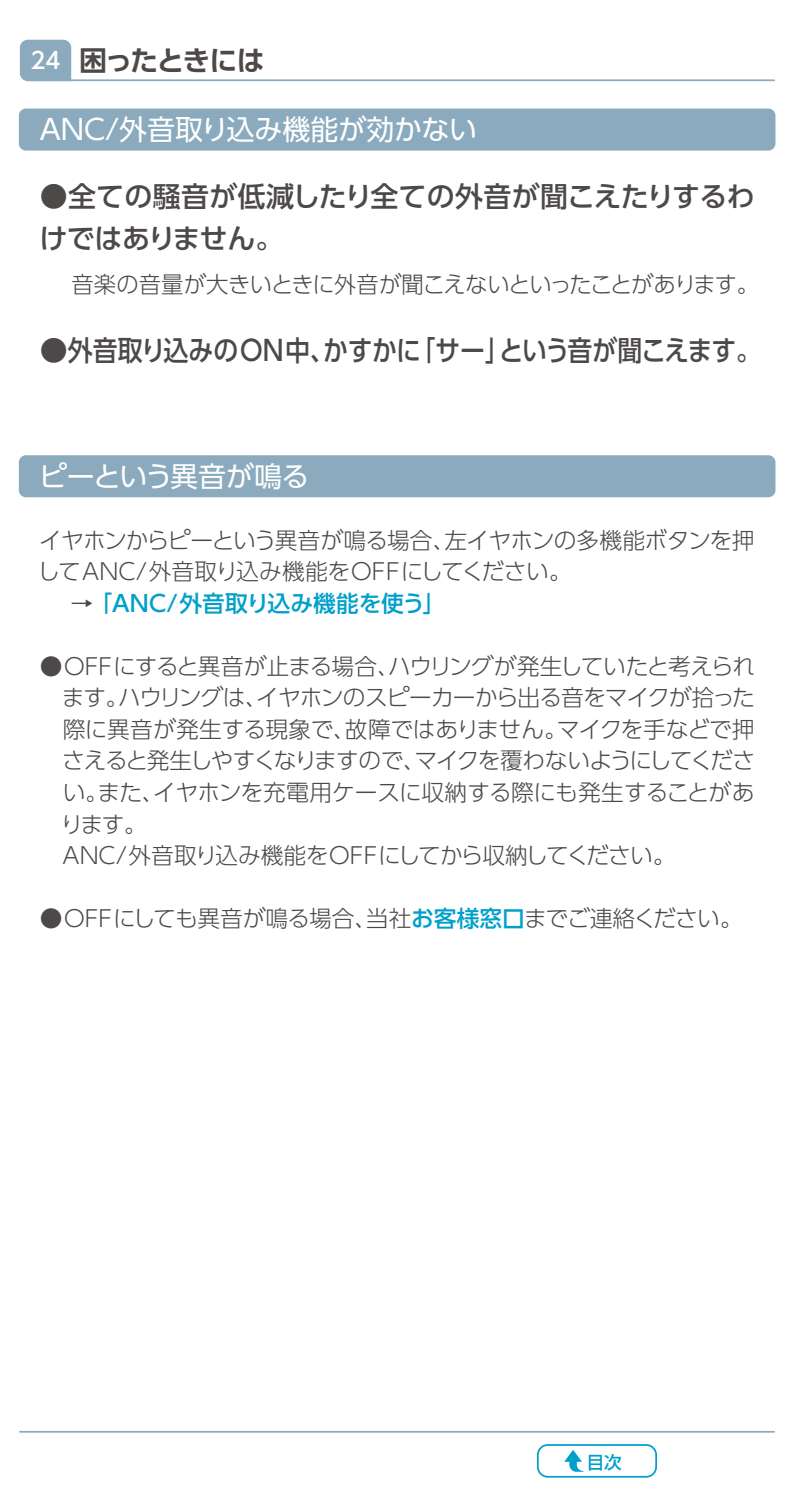
<style>
.page{position:relative;width:794px;height:1489px;background:#fff}
.page>*{position:absolute;margin:0;border:0;box-sizing:border-box;transform-origin:0 0}
.t1{font:500 28px/42px "UD Shin Go Pr 6 N";letter-spacing:-.02em;color:#4c4948}
.t2{font:28px "UD Shin Go Pr 6 N";color:#fff}
.t3{font:500 28px "UD Shin Go Pr 6 N";color:#4c4948}
.t4{font:500 28px "UD Shin Go Pr 6 N";letter-spacing:-.06em;color:#4c4948;scale:.89 1}
.t5{font:28px "UD Shin Go Pr 6 N";letter-spacing:-.03em;color:#fff}
.t6{font:500 28px "UD Shin Go Pr 6 N";letter-spacing:-.02em;color:#4c4948;scale:.89 1}
.t7{font:700 28px "UD Shin Go Pr 6 N De";letter-spacing:-.065em;color:#4c4948}
.t8{font:300 22.75px/31.5px "UD Shin Go Pr 6 N";letter-spacing:-.035em;color:#4c4948}
.t9{font:300 22.75px "UD Shin Go Pr 6 N";color:#4c4948}
.t10{font:300 22.75px "UD Shin Go Pr 6 N";letter-spacing:-.055em;color:#4c4948}
.t11{font:300 22.75px "UD Shin Go Pr 6 N";letter-spacing:-.085em;color:#4c4948}
.t12{font:300 22.75px "UD Shin Go Pr 6 N";letter-spacing:-.015em;color:#4c4948}
.t13{font:500 22.75px "UD Shin Go Pr 6 N";color:#fff}
.t14{font:500 17.5px "P Shin Go Pr 6 N";color:#00a0ca}
.s1{font-weight:500;color:#00a0ca}
</style>
<div class="page">
<svg style="left:19px;top:39px;width:53px;height:43px;background:#94b1c2"></svg>
<hr style="left:28px;top:79px;width:746px;height:2px;background:#8baabd">
<hr style="left:20px;top:1430px;width:754px;height:2px;background:#8baabd">
<div style="left:537px;top:1443px;width:120px;height:34px;border:2px solid #00a0ca;border-radius:10px"></div>
<svg style="left:564px;top:1450px;width:19px;height:21px"></svg>
<div style="left:19px;top:109px;width:756px;height:42px;background:#8baabd;border-radius:7px"></div>
<div style="left:19px;top:455px;width:756px;height:42px;background:#8baabd;border-radius:7px"></div>
<p class="t13" style="left:31px;top:42px;width:32px">24</p>
<p class="t7" style="left:79px;top:38px;width:187px">困ったときには</p>
<p class="t2" style="left:40px;top:107px;width:439px">ANC/外音取り込み機能が効かない</p>
<p class="t1" style="left:40px;top:174px;width:716px">●全ての騒音が低減したり全ての外音が聞こえたりするわけではありません。</p>
<p class="t8" style="left:71px;top:268px;width:689px">音楽の音量が大きいときに外音が聞こえないといったことがあります。</p>
<p class="t3" style="left:40px;top:327px;width:296px">●外音取り込みのON中、</p>
<p class="t6" style="left:323px;top:327px;width:111px">かすかに</p>
<p class="t6" style="left:410px;top:327px;width:113px">「サー」</p>
<p class="t4" style="left:499px;top:327px;width:296px">という音が聞こえます。</p>
<p class="t5" style="left:39px;top:453px;width:272px">ピーという異音が鳴る</p>
<p class="t8" style="left:444px;top:523px;width:312px">左イヤホンの多機能ボタンを押</p>
<p class="t8" style="left:37px;top:523px;width:536px">イヤホンからピーという異音が鳴る場合、<br>してANC/外音取り込み機能をOFFにしてください。　 → <span class="s1">「ANC/外音取り込み機能を使う「</span></p>
<p class="t10" style="left:388px;top:647px;width:368px">ハウリングが発生していたと考えられ</p>
<p class="t8" style="left:256px;top:649px;width:500px;text-indent:-216px">●OFFにすると異音が止まる場合、<br>イヤホンのスピーカーから出る音をマイクが拾った</p>
<p class="t8" style="left:118px;top:681px;width:151px">ハウリングは、</p>
<p class="t8" style="left:62px;top:681px;width:68px">ます。</p>
<p class="t9" style="left:63px;top:711px;width:295px">際に異音が発生する現象で、</p>
<p class="t8" style="left:557px;top:712px;width:199px">マイクを手などで押</p>
<p class="t12" style="left:345px;top:711px;width:224px">故障ではありません。</p>
<p class="t11" style="left:414px;top:742px;width:342px">マイクを覆わないようにしてくださ</p>
<p class="t8" style="left:153px;top:744px;width:603px;text-indent:-91px">さえると発生しやすくなりますので、<br>イヤホンを充電用ケースに収納する際にも発生することがあ</p>
<p class="t8" style="left:98px;top:775px;width:68px">また、</p>
<p class="t8" style="left:63px;top:775px;width:47px">い。</p>
<p class="t8" style="left:61px;top:807px;width:88px">ります。</p>
<p class="t8" style="left:40px;top:838px;width:637px">　ANC/外音取り込み機能をOFFにしてから収納してください。</p>
<p class="t9" style="left:40px;top:900px;width:339px">●OFFにしても異音が鳴る場合、</p>
<p class="t8" style="left:366px;top:901px;width:378px">当社<span class="s1">お客様窓口</span>までご連絡ください。</p>
<p class="t14" style="left:587px;top:1447px;width:36px">目次</p>
</div>
